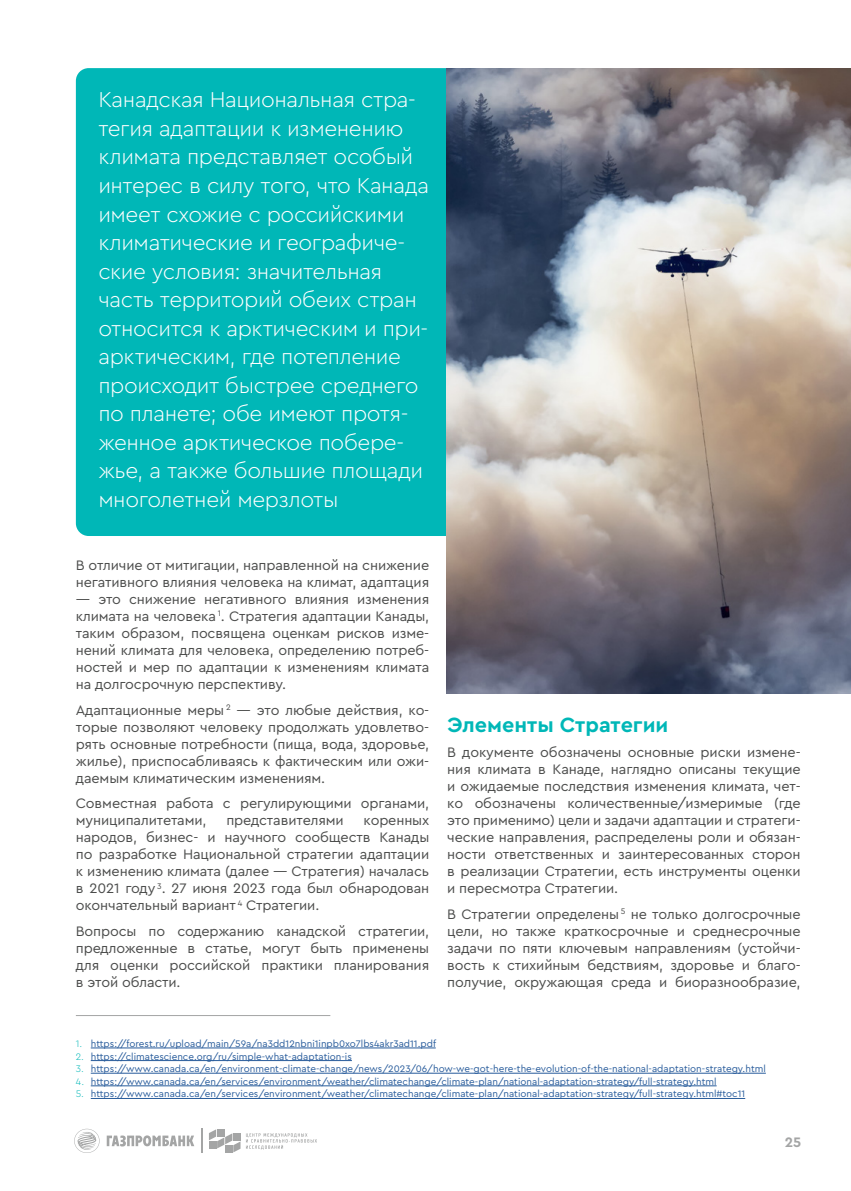
<style>
.page{position:relative;width:851px;height:1191px;background:#fff}
.page>*{position:absolute;margin:0;border:0;box-sizing:border-box;transform-origin:0 0}
.t1{font:300 22.5px/28.5px "Cera Pro";letter-spacing:-.02em;color:#fff}
.t2{font:700 21.6px "Cera CY";color:#00b7b7}
.t3{font:14.4px/17px "Cera CY";letter-spacing:-.01em;color:#4b4c4b;text-align:justify}
.t4{font:700 14.4px "Cera CY";color:#a4a5a5}
.t5{font:9.9px "Cera CY";color:#275b9b}
.s1{font-family:"Cera Pro";font-weight:300;color:#00b7b7}
</style>
<div class="page">
<hr style="left:76px;top:1015px;width:254px;height:1px;background:#a4a5a5">
<hr style="left:91px;top:1047px;width:344px;height:1px;background:#275b9b">
<hr style="left:91px;top:1060px;width:261px;height:1px;background:#275b9b">
<hr style="left:91px;top:1072px;width:674px;height:1px;background:#275b9b">
<hr style="left:91px;top:1085px;width:625px;height:1px;background:#275b9b">
<hr style="left:91px;top:1098px;width:654px;height:1px;background:#275b9b">
<div style="left:76px;top:68px;width:370px;height:468px;background:#00b7b7"></div>
<img style="left:446px;top:68px;width:404px;height:625px">
<svg style="left:74px;top:1128px;width:26px;height:25px"></svg>
<svg style="left:107px;top:1135px;width:87px;height:11px"></svg>
<hr style="left:201px;top:1128px;width:2px;height:25px;background:#a4a5a5">
<svg style="left:209px;top:1129px;width:31px;height:23px"></svg>
<svg style="left:246px;top:1133px;width:71px;height:16px"></svg>
<p class="t1" style="left:98px;top:85px;width:332px">Канадская Национальная стра&shy;тегия адаптации к изменению климата представляет особый интерес в силу того, что Канада имеет схожие с российскими климатические и географиче&shy;ские условия: значительная часть территорий обеих стран относится к арктическим и при&shy;арктическим, где потепление происходит быстрее среднего по планете; обе имеют протя&shy;женное арктическое побере&shy;жье, а также большие площади многолетней мерзлоты</p>
<p class="t3" style="left:76px;top:556px;width:355px">В отличие от митигации, направленной на снижение негативного влияния человека на климат, адаптация</p>
<p class="t3" style="left:76px;top:590px;width:355px">— это снижение негативного влияния изменения климата на человека <sup>1</sup>. Стратегия адаптации Канады, таким образом, посвящена оценкам рисков изме&shy;нений климата для человека, определению потреб&shy;ностей и мер по адаптации к изменениям климата на долгосрочную перспективу.</p>
<p class="t3" style="left:76px;top:700px;width:355px">Адаптационные меры <sup>2</sup> — это любые действия, ко&shy;торые позволяют человеку продолжать удовлетво&shy;рять основные потребности (пища, вода, здоровье, жилье), приспосабливаясь к фактическим или ожи&shy;даемым климатическим изменениям.</p>
<p class="t3" style="left:76px;top:794px;width:355px">Совместная работа с регулирующими органами, муниципалитетами,</p>
<p class="t3" style="left:76px;top:811px;width:355px;text-indent:288px">коренных народов, бизнес- и научного сообществ Канады по разработке Национальной стратегии адаптации к изменению климата (далее — Стратегия) началась в 2021 году <sup>3</sup>. 27 июня 2023 года был обнародован окончательный вариант <sup>4</sup> Стратегии.</p>
<p class="t3" style="left:76px;top:922px;width:355px">Вопросы по содержанию канадской стратегии, предложенные в статье, могут быть применены для оценки российской практики планирования в этой области.</p>
<p class="t3" style="left:226px;top:811px;width:119px">представителями</p>
<h2 class="t2" style="left:447px;top:710px;width:223px">Элементы Стратегии</h2>
<p class="t3" style="left:447px;top:743px;width:355px">В документе обозначены основные риски измене&shy;ния климата в Канаде, наглядно описаны текущие и ожидаемые последствия изменения климата, чет&shy;ко обозначены количественные/измеримые (где это применимо) цели и задачи адаптации и стратеги&shy;ческие направления, распределены роли и обязан&shy;ности ответственных и заинтересованных сторон в реализации Стратегии, есть инструменты оценки и пересмотра Стратегии.</p>
<p class="t3" style="left:447px;top:905px;width:355px">В Стратегии определены <sup>5</sup> не только долгосрочные цели, но также краткосрочные и среднесрочные задачи по пяти ключевым направлениям (устойчи&shy;вость к стихийным бедствиям, здоровье и благо&shy;получие, окружающая среда и биоразнообразие,</p>
<p class="t5" style="left:76px;top:1037px;width:361px"><span class="s1">1.</span> https://forest.ru/upload/main/59a/na3dd12nbni1inpb0xo7lbs4akr3ad11.pdf</p>
<p class="t5" style="left:76px;top:1049px;width:277px"><span class="s1">2.</span> https://climatescience.org/ru/simple-what-adaptation-is</p>
<p class="t5" style="left:76px;top:1062px;width:691px"><span class="s1">3.</span> https://www.canada.ca/en/environment-climate-change/news/2023/06/how-we-got-here-the-evolution-of-the-national-adaptation-strategy.html</p>
<p class="t5" style="left:76px;top:1075px;width:642px"><span class="s1">4.</span> https://www.canada.ca/en/services/environment/weather/climatechange/climate-plan/national-adaptation-strategy/full-strategy.html</p>
<p class="t5" style="left:76px;top:1087px;width:670px"><span class="s1">5.</span> https://www.canada.ca/en/services/environment/weather/climatechange/climate-plan/national-adaptation-strategy/full-strategy.html#toc11</p>
<p class="t4" style="left:784px;top:1132px;width:18px">25</p>
</div>
